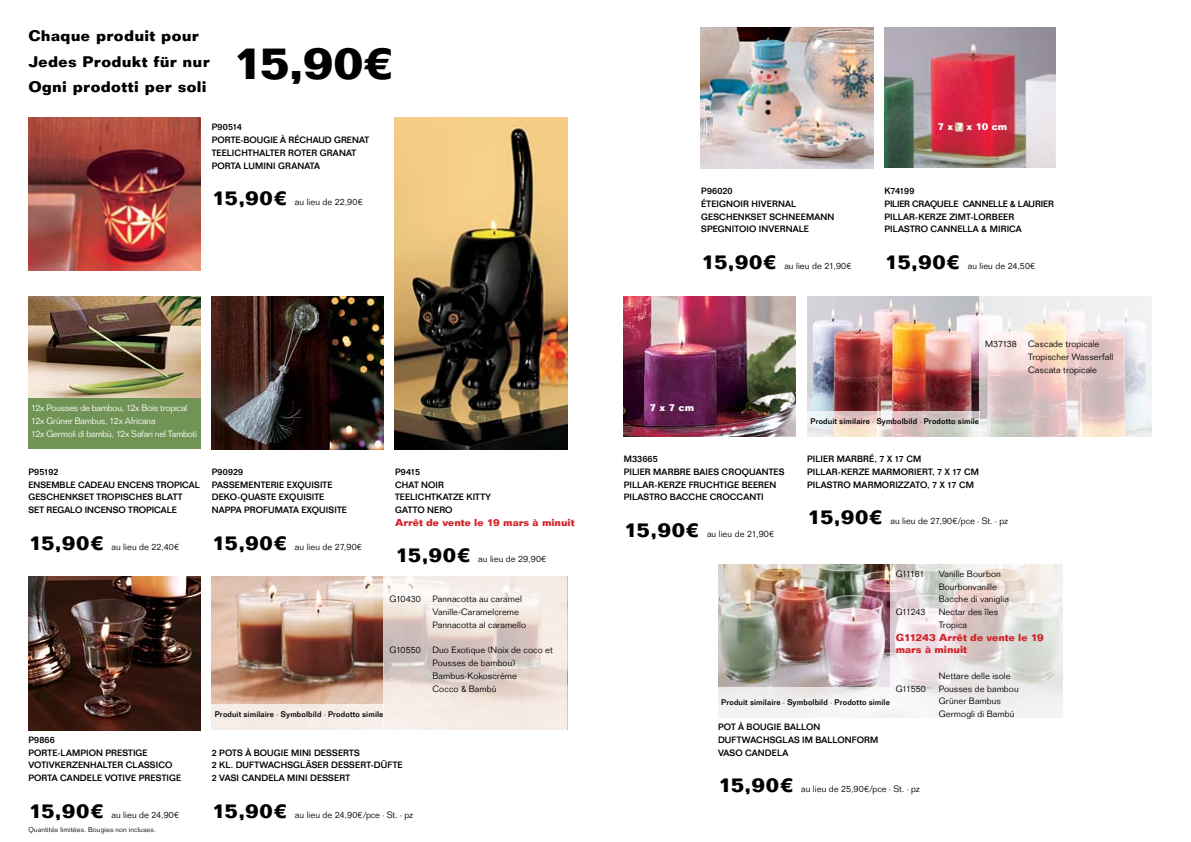
<style>
.page{position:relative;width:1191px;height:842px;background:#fff}
.page>*{position:absolute;margin:0;border:0;box-sizing:border-box;transform-origin:0 0}
.t1{font:700 45px "Folio Std";color:#000}
.t2{font:700 20px "Folio Std";letter-spacing:.005em;color:#000}
.t3{font:700 15px/25.5px "Folio Std";letter-spacing:.025em;color:#000}
.t4{font:700 10px/12.8px "Folio Std";color:#d2232a}
.t5{font:700 10px "Folio Std";color:#fff}
.t6{font:500 9px/12.8px "Folio Std";letter-spacing:.01em;color:#000}
.t7{font:300 9px/12.8px "Folio Std";letter-spacing:.01em;color:#000}
.t8{font:300 9px/12.8px "Folio Std";letter-spacing:-.02em;color:#fff}
.t9{font:500 9px/12.8px "Folio Std";letter-spacing:-.035em;color:#000}
.t10{font:500 8px "Folio Std";letter-spacing:.015em;color:#000}
.t11{font:300 7px "Folio Std";letter-spacing:.015em;color:#000}
</style>
<div class="page">
<img style="left:718px;top:564px;width:172px;height:123px">
<img style="left:807px;top:296px;width:172px;height:115px">
<img style="left:28px;top:118px;width:172px;height:153px">
<img style="left:623px;top:296px;width:173px;height:141px">
<img style="left:28px;top:296px;width:172px;height:102px">
<img style="left:395px;top:118px;width:172px;height:331px">
<img style="left:211px;top:296px;width:173px;height:153px">
<svg style="left:890px;top:564px;width:173px;height:154px"></svg>
<svg style="left:979px;top:296px;width:173px;height:141px"></svg>
<img style="left:701px;top:28px;width:172px;height:140px">
<img style="left:884px;top:28px;width:171px;height:140px">
<div style="left:28px;top:398px;width:172px;height:51px;background:#6f9455"></div>
<svg style="left:718px;top:687px;width:172px;height:31px;fill:#f2f2f3"></svg>
<svg style="left:807px;top:411px;width:172px;height:26px;background:#e0d4d0"></svg>
<img style="left:212px;top:577px;width:172px;height:127px">
<img style="left:28px;top:577px;width:172px;height:153px">
<svg style="left:384px;top:577px;width:183px;height:153px;background:#e9ded9"></svg>
<div style="left:211px;top:704px;width:172px;height:26px;background:#f6ede6"></div>
<h3 class="t3" style="left:28px;top:23px;width:183px">Chaque produit pour<br>Jedes Produkt für nur<br>Ogni prodotti per soli</h3>
<h1 class="t1" style="left:232px;top:36px;width:162px">15,90€</h1>
<p class="t6" style="left:212px;top:121px;width:159px">P90514<br>PORTE-BOUGIE À RÉCHAUD GRENAT<br>TEELICHTHALTER ROTER GRANAT<br>PORTA LUMINI GRANATA</p>
<h2 class="t2" style="left:212px;top:186px;width:77px">15,90€</h2>
<p class="t7" style="left:295px;top:196px;width:69px">au lieu de 22,90€</p>
<p class="t8" style="left:31px;top:401px;width:167px">12x Pousses de bambou, 12x Bois tropical<br>12x Grüner Bambus, 12x Africana<br>12x Germoli di bambù, 12x Safari nel Tamboti</p>
<p class="t6" style="left:28px;top:465px;width:173px">P95192<br>ENSEMBLE CADEAU ENCENS TROPICAL<br>GESCHENKSET TROPISCHES BLATT<br>SET REGALO INCENSO TROPICALE</p>
<h2 class="t2" style="left:28px;top:530px;width:77px">15,90€</h2>
<p class="t7" style="left:112px;top:540px;width:69px">au lieu de 22,40€</p>
<p class="t6" style="left:212px;top:465px;width:137px">P90929<br>PASSEMENTERIE EXQUISITE<br>DEKO-QUASTE EXQUISITE<br>NAPPA PROFUMATA EXQUISITE</p>
<h2 class="t2" style="left:212px;top:530px;width:77px">15,90€</h2>
<p class="t7" style="left:295px;top:540px;width:68px">au lieu de 27,90€</p>
<p class="t6" style="left:395px;top:465px;width:97px">P9415<br>CHAT NOIR<br>TEELICHTKATZE KITTY<br>GATTO NERO</p>
<p class="t4" style="left:395px;top:516px;width:181px">Arrêt de vente le 19 mars à minuit</p>
<h2 class="t2" style="left:395px;top:543px;width:77px">15,90€</h2>
<p class="t7" style="left:478px;top:553px;width:69px">au lieu de 29,90€</p>
<p class="t6" style="left:28px;top:733px;width:154px">P9866<br>PORTE-LAMPION PRESTIGE<br>VOTIVKERZENHALTER CLASSICO<br>PORTA CANDELE VOTIVE PRESTIGE</p>
<h2 class="t2" style="left:28px;top:798px;width:77px">15,90€</h2>
<p class="t7" style="left:112px;top:808px;width:69px">au lieu de 24,90€</p>
<p class="t11" style="left:28px;top:825px;width:129px">Quantités limitées. Bougies non incluses.</p>
<p class="t7" style="left:389px;top:593px;width:33px">G10430</p>
<p class="t7" style="left:432px;top:593px;width:95px">Pannacotta au caramel<br>Vanille-Caramelcreme<br>Pannacotta al caramello</p>
<p class="t7" style="left:389px;top:644px;width:33px">G10550</p>
<p class="t7" style="left:432px;top:644px;width:122px">Duo Exotique (Noix de coco et<br>Pousses de bambou)<br>Bambus-Kokoscrème<br>Cocco &amp; Bambù</p>
<p class="t10" style="left:215px;top:710px;width:170px">PRODUIT SIMILAIRE · SYMBOLBILD · PRODOTTO SIMILE</p>
<p class="t6" style="left:212px;top:746px;width:192px">2 POTS À BOUGIE MINI DESSERTS<br>2 KL. DUFTWACHSGLÄSER DESSERT-DÜFTE<br>2 VASI CANDELA MINI DESSERT</p>
<h2 class="t2" style="left:212px;top:798px;width:77px">15,90€</h2>
<p class="t7" style="left:295px;top:808px;width:120px">au lieu de 24,90€/pce · St. · pz</p>
<p class="t6" style="left:701px;top:185px;width:135px">P96020<br>ÉTEIGNOIR HIVERNAL<br>GESCHENKSET SCHNEEMANN<br>SPEGNITOIO INVERNALE</p>
<h2 class="t2" style="left:701px;top:249px;width:77px">15,90€</h2>
<p class="t7" style="left:784px;top:259px;width:69px">au lieu de 21,90€</p>
<p class="t5" style="left:649px;top:401px;width:46px">7 x 7 cm</p>
<p class="t5" style="left:937px;top:121px;width:72px">7 x 7 x 10 cm</p>
<p class="t9" style="left:884px;top:185px;width:31px">K74199<br>PILIER</p>
<p class="t6" style="left:884px;top:197px;width:171px;text-indent:78px">CANNELLE &amp; LAURIER<br>PILLAR-KERZE ZIMT-LORBEER<br>PILASTRO CANNELLA &amp; MIRICA</p>
<h2 class="t2" style="left:884px;top:249px;width:77px">15,90€</h2>
<p class="t7" style="left:967px;top:259px;width:69px">au lieu de 24,50€</p>
<p class="t6" style="left:912px;top:197px;width:7px">CRAQUELE</p>
<p class="t7" style="left:1028px;top:338px;width:87px;text-indent:-43px">M37138 Cascade tropicale<br>Tropischer Wasserfall<br>Cascata tropicale</p>
<p class="t6" style="left:624px;top:452px;width:35px">M33665<br>PILIER</p>
<p class="t6" style="left:624px;top:465px;width:162px;text-indent:70px">BAIES CROQUANTES<br>PILLAR-KERZE FRUCHTIGE BEEREN<br>PILASTRO BACCHE CROCCANTI</p>
<h2 class="t2" style="left:624px;top:517px;width:77px">15,90€</h2>
<p class="t7" style="left:707px;top:527px;width:69px">au lieu de 21,90€</p>
<p class="t6" style="left:653px;top:465px;width:8px">MARBRE</p>
<p class="t10" style="left:810px;top:416px;width:170px">PRODUIT SIMILAIRE · SYMBOLBILD · PRODOTTO SIMILE</p>
<p class="t6" style="left:807px;top:452px;width:173px">PILIER MARBRÉ, 7 X 17 CM<br>PILLAR-KERZE MARMORIERT, 7 X 17 CM<br>PILASTRO MARMORIZZATO, 7 X 17 CM</p>
<h2 class="t2" style="left:807px;top:505px;width:77px">15,90€</h2>
<p class="t7" style="left:890px;top:515px;width:119px">au lieu de 27,90€/pce · St. · pz</p>
<p class="t7" style="left:895px;top:567px;width:30px">G11181</p>
<p class="t7" style="left:938px;top:567px;width:72px">Vanille Bourbon<br>Bourbonvanille<br>Bacche di vaniglia</p>
<p class="t7" style="left:895px;top:606px;width:31px">G11243</p>
<p class="t7" style="left:938px;top:606px;width:61px">Nectar des îles<br>Tropica</p>
<p class="t4" style="left:895px;top:631px;width:150px">G11243 Arrêt de vente le 19 mars à minuit</p>
<p class="t7" style="left:938px;top:669px;width:73px">Nettare delle isole</p>
<p class="t7" style="left:895px;top:682px;width:32px">G11550</p>
<p class="t7" style="left:938px;top:682px;width:81px">Pousses de bambou<br>Grüner Bambus<br>Germogli di Bambú</p>
<p class="t10" style="left:721px;top:697px;width:170px">PRODUIT SIMILAIRE · SYMBOLBILD · PRODOTTO SIMILE</p>
<p class="t6" style="left:718px;top:720px;width:162px">POT À BOUGIE BALLON<br>DUFTWACHSGLAS IM BALLONFORM<br>VASO CANDELA</p>
<h2 class="t2" style="left:718px;top:772px;width:77px">15,90€</h2>
<p class="t7" style="left:801px;top:782px;width:120px">au lieu de 25,90€/pce · St. · pz</p>
</div>
